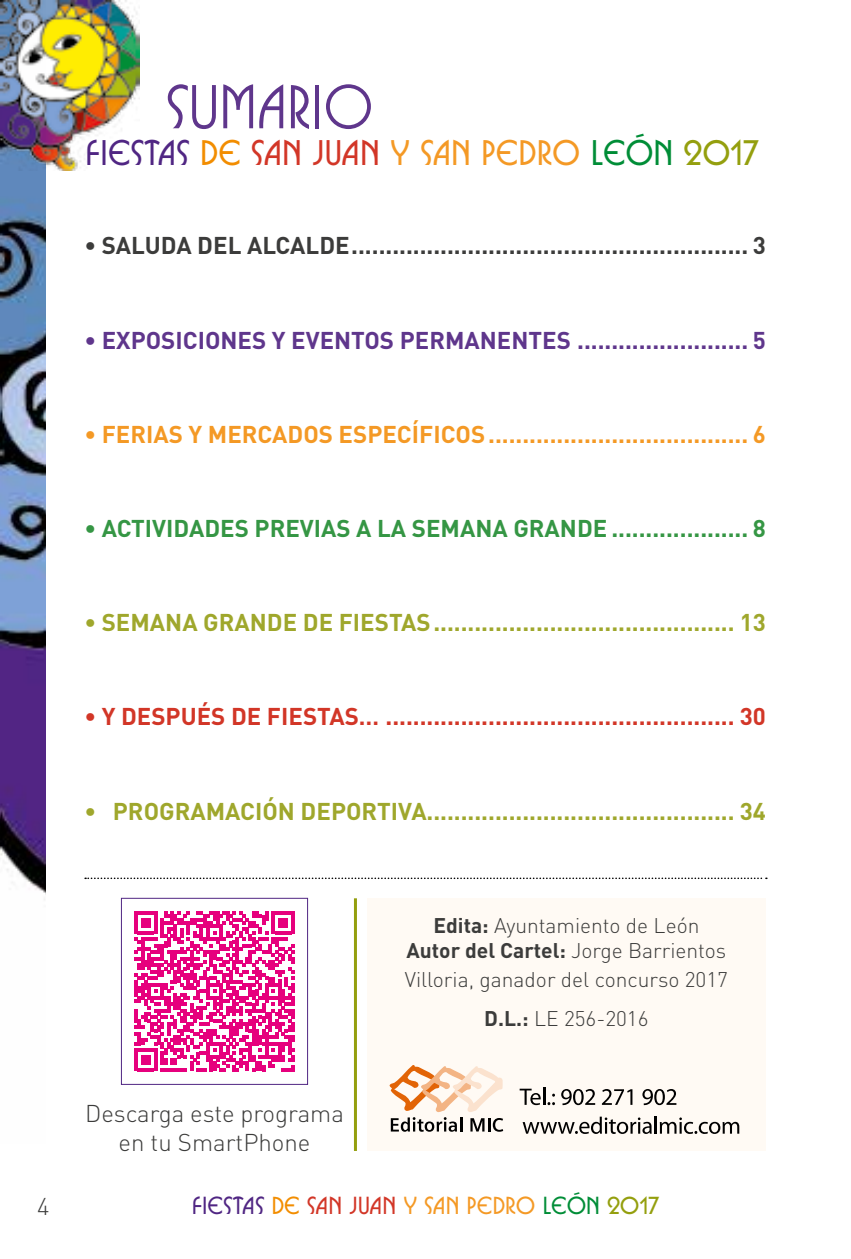
<style>
.page{position:relative;width:851px;height:1259px;background:#fff}
.page>*{position:absolute;margin:0;border:0;box-sizing:border-box;transform-origin:0 0}
.t1{font:500 60px "Busorama ITC Std";color:#5f368c}
.t2{font:700 34.5px "Busorama ITC Std";color:#f49925}
.t3{font:700 24px "DIN";color:#9fa72c}
.t4{font:700 24px "DIN";color:#3c3c3b}
.t5{font:700 24px "DIN";color:#d23627}
.t6{font:700 24px "DIN";color:#f49925}
.t7{font:700 24px "DIN";color:#5f368c}
.t8{font:700 24px "DIN";color:#359644}
.t9{font:300 24px/28.8px "DIN";color:#3c3c3b;text-align:center}
.t10{font:700 24px "Busorama ITC Std";color:#f49925}
.t11{font:300 21px/25.2px "DIN";color:#3c3c3b;text-align:center}
.s1{color:#502683}
.s2{color:#f28d00}
.s3{color:#d23627}
.s4{color:#008d37}
.s5{color:#949f0e}
.s6{font-weight:700}
</style>
<div class="page">
<img style="left:0;top:170px;width:46px;height:730px">
<img style="left:0;top:1px;width:139px;height:169px">
<img style="left:2px;top:0;width:125px;height:1px">
<div style="left:367px;top:898px;width:398px;height:253px;background:#fffaf4"></div>
<svg style="left:519px;top:1087px;width:36px;height:18px"></svg>
<svg style="left:561px;top:1089px;width:34px;height:16px"></svg>
<svg style="left:601px;top:1089px;width:31px;height:16px"></svg>
<svg style="left:642px;top:1089px;width:34px;height:16px"></svg>
<svg style="left:522px;top:1116px;width:217px;height:18px"></svg>
<svg style="left:389px;top:1065px;width:115px;height:66px"></svg>
<svg style="left:134px;top:911px;width:160px;height:160px"></svg>
<div style="left:121px;top:898px;width:187px;height:186px;border:1px solid #502683"></div>
<svg style="left:85px;top:877px;width:681px;height:2px"></svg>
<hr style="left:354px;top:898px;width:3px;height:253px;background:#949f0e">
<h1 class="t1" style="left:165px;top:71px;width:209px">SUMARIO</h1>
<h2 class="t2" style="left:85px;top:132px;width:675px"><span class="s1">FIESTAS</span> <span class="s2">DE</span> <span class="s3">SAN JUAN</span> Y SAN PEDRO <span class="s4">LEÓN</span> <span class="s5">2017</span></h2>
<p class="t4" style="left:84px;top:230px;width:682px">• SALUDA DEL ALCALDE.......................................................... 3</p>
<p class="t7" style="left:84px;top:324px;width:682px">• EXPOSICIONES Y EVENTOS PERMANENTES ......................... 5</p>
<p class="t6" style="left:84px;top:418px;width:682px">• FERIAS Y MERCADOS ESPECÍFICOS...................................... 6</p>
<p class="t8" style="left:84px;top:512px;width:682px">• ACTIVIDADES PREVIAS A LA SEMANA GRANDE .................... 8</p>
<p class="t3" style="left:84px;top:607px;width:682px">• SEMANA GRANDE DE FIESTAS............................................ 13</p>
<p class="t5" style="left:84px;top:701px;width:682px">• Y DESPUÉS DE FIESTAS… ................................................... 30</p>
<p class="t3" style="left:84px;top:795px;width:682px">• PROGRAMACIÓN DEPORTIVA............................................. 34</p>
<p class="t9" style="left:85px;top:1099px;width:260px">Descarga este programa en tu SmartPhone</p>
<p class="t11" style="left:406px;top:912px;width:321px"><span class="s6">Edita:</span> Ayuntamiento de León<br><span class="s6">Autor del Cartel:</span> Jorge Barrientos</p>
<p class="t11" style="left:405px;top:959px;width:324px;line-height:39px">Villoria, ganador del concurso 2017<br><span class="s6">D.L.:</span> LE 256-2016</p>
<p class="t9" style="left:37px;top:1191px;width:14px">4</p>
<p class="t10" style="left:192px;top:1190px;width:469px"><span class="s1">FIESTAS</span> <span class="s2">DE</span> <span class="s3">SAN JUAN</span> Y SAN PEDRO <span class="s4">LEÓN</span> <span class="s5">2017</span></p>
</div>
